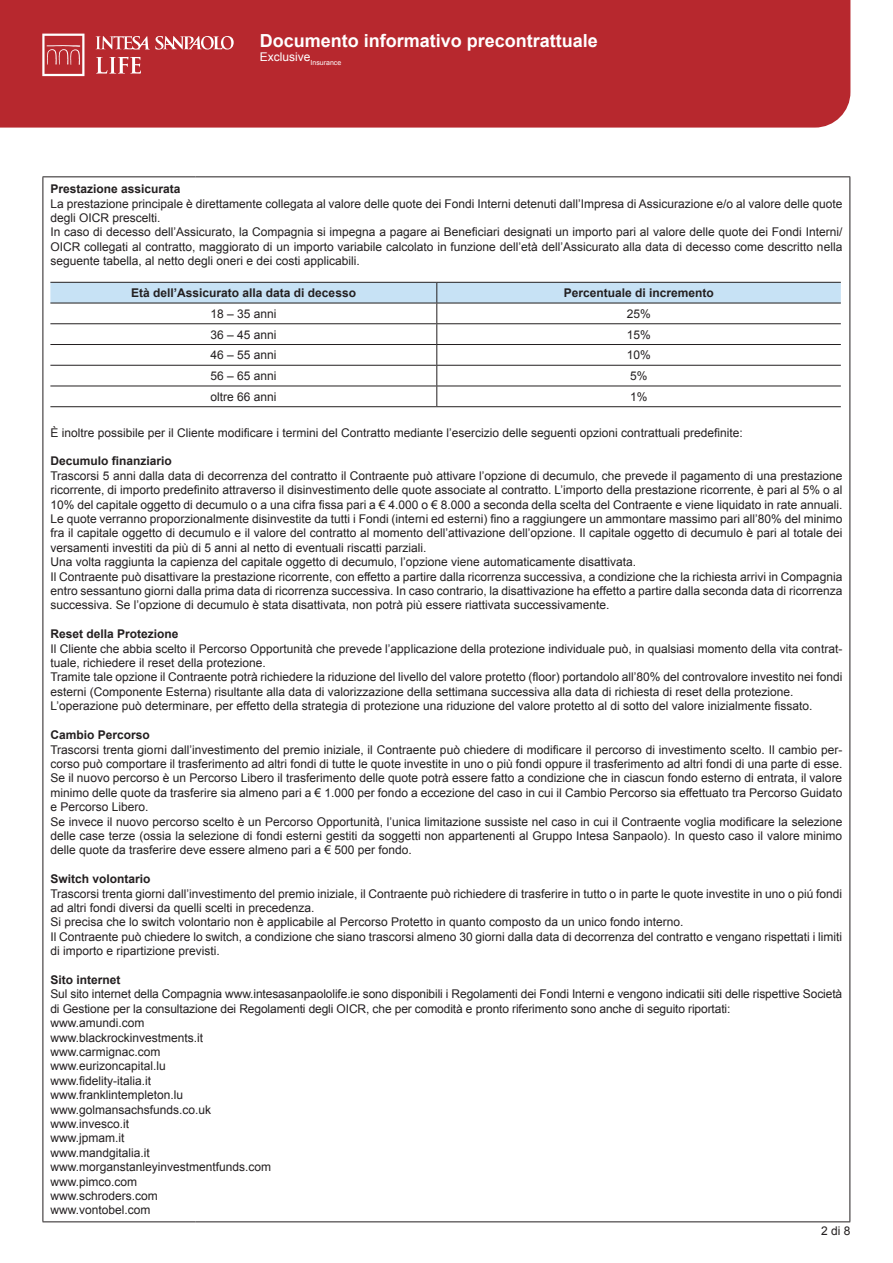
<style>
.page{position:relative;width:893px;height:1263px;background:#fff}
.page>*{position:absolute;margin:0;border:0;box-sizing:border-box;transform-origin:0 0}
.t1{font:18px "Arial Bold MT2";color:#fff}
.t2{font:12px/14.4px "Arial MT2";color:#231f20}
.t3{font:12px/14.4px "Arial";color:#231f20;text-align:justify}
.t4{font:12px "Arial Bold MT2";color:#231f20}
.t5{font:700 12px "Arial";color:#231f20}
.t6{font:12px "Arial MT2";color:#fff}
.s1{font-family:"Arial MT2"}
</style>
<div class="page">
<div style="left:0;top:0;width:850px;height:128px;background:#b7282e"></div>
<svg style="left:42px;top:34px;width:192px;height:42px;background:#c34c51"></svg>
<hr style="left:43px;top:176px;width:153px;height:1px;background:#231f20">
<hr style="left:43px;top:177px;width:1px;height:1044px;background:#231f20">
<hr style="left:196px;top:176px;width:654px;height:1px;background:#231f20">
<hr style="left:849px;top:177px;width:1px;height:1044px;background:#231f20">
<hr style="left:43px;top:1221px;width:153px;height:1px;background:#231f20">
<hr style="left:196px;top:1221px;width:654px;height:1px;background:#231f20">
<svg style="left:50px;top:282px;width:791px;height:124px"></svg>
<hr style="left:50px;top:406px;width:387px;height:1px;background:#231f20">
<hr style="left:437px;top:406px;width:404px;height:1px;background:#231f20">
<h1 class="t1" style="left:260px;top:29px;width:340px">Documento informativo precontrattuale</h1>
<p class="t6" style="left:260px;top:49px;width:83px">Exclusive<sub>Insurance</sub></p>
<p class="t4" style="left:50px;top:181px;width:132px">Prestazione assicurata</p>
<p class="t2" style="left:50px;top:196px;width:793px">La prestazione principale è direttamente collegata al valore delle quote dei Fondi Interni detenuti dall’Impresa di Assicurazione e/o al valore delle quote degli OICR prescelti.</p>
<p class="t3" style="left:50px;top:225px;width:793px">In caso di decesso dell’Assicurato, la Compagnia si impegna a pagare ai Beneficiari designati un importo pari al valore delle quote dei Fondi Interni/</p>
<p class="t2" style="left:50px;top:239px;width:793px">OICR collegati al contratto, maggiorato di un importo variabile calcolato in funzione dell’età dell’Assicurato alla data di decesso come descritto nella seguente tabella, al netto degli oneri e dei costi applicabili.</p>
<p class="t4" style="left:131px;top:285px;width:226px">Età dell’Assicurato alla data di decesso</p>
<p class="t4" style="left:564px;top:285px;width:152px">Percentuale di incremento</p>
<p class="t2" style="left:211px;top:306px;width:68px">18 – 35 anni</p>
<p class="t2" style="left:627px;top:306px;width:26px">25%</p>
<p class="t2" style="left:211px;top:327px;width:68px">36 – 45 anni</p>
<p class="t2" style="left:627px;top:327px;width:26px">15%</p>
<p class="t2" style="left:211px;top:348px;width:68px">46 – 55 anni</p>
<p class="t2" style="left:627px;top:348px;width:26px">10%</p>
<p class="t2" style="left:211px;top:369px;width:68px">56 – 65 anni</p>
<p class="t2" style="left:630px;top:369px;width:19px">5%</p>
<p class="t2" style="left:211px;top:389px;width:68px">oltre 66 anni</p>
<p class="t2" style="left:630px;top:389px;width:19px">1%</p>
<p class="t3" style="left:50px;top:425px;width:694px">È inoltre possibile per il Cliente modificare i termini del Contratto mediante l’esercizio delle seguenti opzioni contrattuali predefinite:</p>
<p class="t5" style="left:50px;top:453px;width:123px">Decumulo finanziario</p>
<p class="t2" style="left:50px;top:469px;width:793px">Trascorsi 5 anni dalla data di decorrenza del contratto il Contraente può attivare l’opzione di decumulo, che prevede il pagamento di una prestazione</p>
<p class="t3" style="left:50px;top:483px;width:793px">ricorrente, di importo predefinito attraverso il disinvestimento delle quote associate al contratto. L’importo della prestazione ricorrente, è pari al 5% o al 10% del capitale oggetto di decumulo o a una cifra fissa pari a € 4.000 o € 8.000 a seconda della scelta del Contraente e viene liquidato in rate annuali.<br>Le quote verranno proporzionalmente disinvestite da tutti i Fondi (interni ed esterni) fino a raggiungere un ammontare massimo pari all’80% del minimo</p>
<p class="t2" style="left:50px;top:526px;width:793px">fra il capitale oggetto di decumulo e il valore del contratto al momento dell’attivazione dell’opzione. Il capitale oggetto di decumulo è pari al totale dei versamenti investiti da più di 5 anni al netto di eventuali riscatti parziali.<br>Una volta raggiunta la capienza del capitale oggetto di decumulo, l’opzione viene automaticamente disattivata.<br>Il Contraente può disattivare la prestazione ricorrente, con effetto a partire dalla ricorrenza successiva, a condizione che la richiesta arrivi in Compagnia entro sessantuno giorni dalla prima data di ricorrenza successiva. In caso contrario, la disattivazione ha effetto a partire dalla seconda data di ricorrenza successiva. Se l’opzione di decumulo è stata disattivata, non potrà più essere riattivata successivamente.</p>
<p class="t4" style="left:50px;top:626px;width:130px">Reset della Protezione</p>
<p class="t2" style="left:50px;top:641px;width:793px">Il Cliente che abbia scelto il Percorso Opportunità che prevede l’applicazione della protezione individuale può, in qualsiasi momento della vita contrat&shy;tuale, richiedere il reset della protezione.</p>
<p class="t3" style="left:50px;top:670px;width:793px;text-align:left">Tramite tale opzione il Contraente potrà richiedere la riduzione del livello del valore protetto (floor) portandolo all’80% del controvalore investito nei fondi esterni (Componente Esterna) risultante alla data di valorizzazione della settimana successiva alla data di richiesta di reset della protezione.<br>L’operazione può determinare, per effetto della strategia di protezione una riduzione del valore protetto al di sotto del valore inizialmente fissato.</p>
<p class="t4" style="left:50px;top:727px;width:101px">Cambio Percorso</p>
<p class="t3" style="left:50px;top:742px;width:793px">Trascorsi trenta giorni dall’investimento del premio iniziale, il Contraente può chiedere di modificare il percorso di investimento scelto. Il cambio per<span class="s1">-</span></p>
<p class="t2" style="left:50px;top:757px;width:793px;text-align:justify">corso può comportare il trasferimento ad altri fondi di tutte le quote investite in uno o più fondi oppure il trasferimento ad altri fondi di una parte di esse.<br>Se il nuovo percorso è un Percorso Libero il trasferimento delle quote potrà essere fatto a condizione che in ciascun fondo esterno di entrata, il valore minimo delle quote da trasferire sia almeno pari a € 1.000 per fondo a eccezione del caso in cui il Cambio Percorso sia effettuato tra Percorso Guidato e Percorso Libero.</p>
<p class="t3" style="left:50px;top:814px;width:793px">Se invece il nuovo percorso scelto è un Percorso Opportunità, l’unica limitazione sussiste nel caso in cui il Contraente voglia modificare la selezione</p>
<p class="t2" style="left:50px;top:829px;width:793px">delle case terze (ossia la selezione di fondi esterni gestiti da soggetti non appartenenti al Gruppo Intesa Sanpaolo). In questo caso il valore minimo delle quote da trasferire deve essere almeno pari a € 500 per fondo.</p>
<p class="t4" style="left:50px;top:871px;width:102px">Switch volontario</p>
<p class="t2" style="left:50px;top:886px;width:793px">Trascorsi trenta giorni dall’investimento del premio iniziale, il Contraente può richiedere di trasferire in tutto o in parte le quote investite in uno o piú fondi ad altri fondi diversi da quelli scelti in precedenza.<br>Si precisa che lo switch volontario non è applicabile al Percorso Protetto in quanto composto da un unico fondo interno.<br>Il Contraente può chiedere lo switch, a condizione che siano trascorsi almeno 30 giorni dalla data di decorrenza del contratto e vengano rispettati i limiti di importo e ripartizione previsti.</p>
<p class="t4" style="left:50px;top:972px;width:72px">Sito internet</p>
<p class="t2" style="left:50px;top:987px;width:793px">Sul sito internet della Compagnia www.intesasanpaololife.ie sono disponibili i Regolamenti dei Fondi Interni e vengono indicatii siti delle rispettive Società di Gestione per la consultazione dei Regolamenti degli OICR, che per comodità e pronto riferimento sono anche di seguito riportati:<br>www.amundi.com<br>www.blackrockinvestments.it<br>www.carmignac.com<br>www.eurizoncapital.lu</p>
<p class="t3" style="left:50px;top:1073px;width:102px">www.fidelity-italia.it</p>
<p class="t2" style="left:50px;top:1088px;width:222px">www.franklintempleton.lu www.golmansachsfunds.co.uk www.invesco.it<br>www.jpmam.it<br>www.mandgitalia.it www.morganstanleyinvestmentfunds.com www.pimco.com<br>www.schroders.com<br>www.vontobel.com</p>
<p class="t2" style="left:821px;top:1224px;width:31px">2 di 8</p>
</div>
